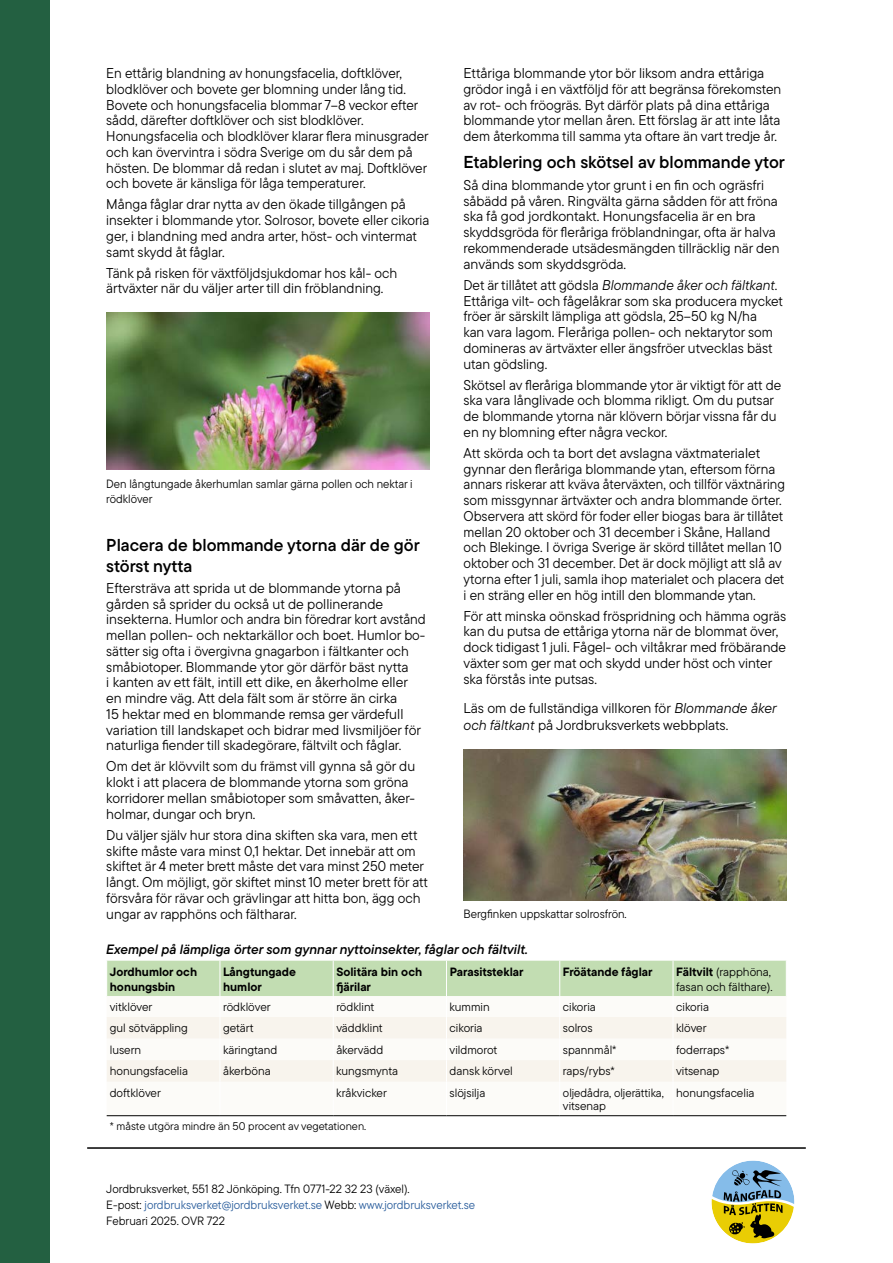
<style>
.page{position:relative;width:893px;height:1263px;background:#fff}
.page>*{position:absolute;margin:0;border:0;box-sizing:border-box;transform-origin:0 0}
.t1{font:17.25px/21px "TT Commons Pro Db";color:#000}
.t2{font:14.25px/15.8px "TT Commons Pro";color:#000}
.t3{font:13.5px "TT Commons Pro Db It";color:#000}
.t4{font:12px/15px "TT Commons Pro";color:#000}
.t5{font:700 12px/15px "TT Commons Pro";color:#000}
.t6{font:11.25px "TT Commons Pro";color:#000}
.s1{font-style:italic}
.s2{font-weight:700}
.s3{color:#275b9b}
</style>
<div class="page">
<hr style="left:87px;top:1147px;width:719px;height:2px;background:#000">
<img style="left:106px;top:313px;width:323px;height:157px">
<div style="left:0;top:0;width:49px;height:1263px;background:#236041"></div>
<svg style="left:107px;top:961px;width:679px;height:121px"></svg>
<hr style="left:107px;top:1115px;width:113px;height:1px;background:#000">
<hr style="left:220px;top:1115px;width:113px;height:1px;background:#000">
<hr style="left:333px;top:1115px;width:113px;height:1px;background:#000">
<hr style="left:446px;top:1115px;width:114px;height:1px;background:#000">
<hr style="left:560px;top:1115px;width:113px;height:1px;background:#000">
<hr style="left:673px;top:1115px;width:113px;height:1px;background:#000">
<hr style="left:220px;top:961px;width:1px;height:35px;background:#fff">
<hr style="left:333px;top:961px;width:1px;height:35px;background:#fff">
<hr style="left:446px;top:961px;width:1px;height:35px;background:#fff">
<hr style="left:559px;top:961px;width:1px;height:35px;background:#fff">
<hr style="left:673px;top:961px;width:1px;height:35px;background:#fff">
<img style="left:463px;top:749px;width:324px;height:151px">
<svg style="left:711px;top:1160px;width:83px;height:83px"></svg>
<p class="t2" style="left:106px;top:65px;width:324px">En ettårig blandning av honungsfacelia, doftklöver, blodklöver och bovete ger blomning under lång tid.<br>Bovete och honungsfacelia blommar 7–8 veckor efter sådd, därefter doftklöver och sist blodklöver.<br>Honungsfacelia och blodklöver klarar flera minusgrader och kan övervintra i södra Sverige om du sår dem på hösten. De blommar då redan i slutet av maj. Doftklöver och bovete är känsliga för låga temperaturer.</p>
<p class="t2" style="left:106px;top:196px;width:325px">Många fåglar drar nytta av den ökade tillgången på insekter i blommande ytor. Solrosor, bovete eller cikoria ger, i blandning med andra arter, höst- och vintermat samt skydd åt fåglar.</p>
<p class="t2" style="left:106px;top:265px;width:292px">Tänk på risken för växtföljdsjukdomar hos kål- och ärtväxter när du väljer arter till din fröblandning.</p>
<p class="t4" style="left:106px;top:476px;width:308px">Den långtungade åkerhumlan samlar gärna pollen och nektar i rödklöver</p>
<p class="t1" style="left:106px;top:534px;width:315px">Placera de blommande ytorna där de gör störst nytta</p>
<p class="t2" style="left:106px;top:580px;width:321px">Eftersträva att sprida ut de blommande ytorna på gården så sprider du också ut de pollinerande insekterna. Humlor och andra bin föredrar kort avstånd mellan pollen- och nektarkällor och boet. Humlor bo&shy;sätter sig ofta i övergivna gnagarbon i fältkanter och småbiotoper. Blommande ytor gör därför bäst nytta<br>i kanten av ett fält, intill ett dike, en åkerholme eller en mindre väg. Att dela fält som är större än cirka<br>15 hektar med en blommande remsa ger värdefull variation till landskapet och bidrar med livsmiljöer för naturliga fiender till skadegörare, fältvilt och fåglar.</p>
<p class="t2" style="left:106px;top:758px;width:310px">Om det är klövvilt som du främst vill gynna så gör du klokt i att placera de blommande ytorna som gröna korridorer mellan småbiotoper som småvatten, åker&shy;holmar, dungar och bryn.</p>
<p class="t2" style="left:106px;top:827px;width:323px">Du väljer själv hur stora dina skiften ska vara, men ett skifte måste vara minst 0,1 hektar. Det innebär att om skiftet är 4 meter brett måste det vara minst 250 meter långt. Om möjligt, gör skiftet minst 10 meter brett för att försvåra för rävar och grävlingar att hitta bon, ägg och ungar av rapphöns och fältharar.</p>
<p class="t2" style="left:463px;top:65px;width:319px">Ettåriga blommande ytor bör liksom andra ettåriga grödor ingå i en växtföljd för att begränsa förekomsten av rot- och fröogräs. Byt därför plats på dina ettåriga blommande ytor mellan åren. Ett förslag är att inte låta dem återkomma till samma yta oftare än vart tredje år.</p>
<p class="t1" style="left:463px;top:151px;width:323px">Etablering och skötsel av blommande ytor</p>
<p class="t2" style="left:463px;top:177px;width:317px">Så dina blommande ytor grunt i en fin och ogräsfri såbädd på våren. Ringvälta gärna sådden för att fröna ska få god jordkontakt. Honungsfacelia är en bra skyddsgröda för fleråriga fröblandningar, ofta är halva rekommenderade utsädesmängden tillräcklig när den används som skyddsgröda.</p>
<p class="t2" style="left:463px;top:277px;width:321px">Det är tillåtet att gödsla <span class="s1">Blommande åker och fältkant</span>.<br>Ettåriga vilt- och fågelåkrar som ska producera mycket fröer är särskilt lämpliga att gödsla, 25–50 kg N/ha<br>kan vara lagom. Fleråriga pollen- och nektarytor som domineras av ärtväxter eller ängsfröer utvecklas bäst utan gödsling.</p>
<p class="t2" style="left:463px;top:377px;width:319px">Skötsel av fleråriga blommande ytor är viktigt för att de ska vara långlivade och blomma rikligt. Om du putsar de blommande ytorna när klövern börjar vissna får du en ny blomning efter några veckor.</p>
<p class="t2" style="left:463px;top:445px;width:323px">Att skörda och ta bort det avslagna växtmaterialet gynnar den fleråriga blommande ytan, eftersom förna annars riskerar att kväva återväxten, och tillför växtnäring som missgynnar ärtväxter och andra blommande örter.<br>Observera att skörd för foder eller biogas bara är tillåtet mellan 20 oktober och 31 december i Skåne, Halland och Blekinge. I övriga Sverige är skörd tillåtet mellan 10 oktober och 31 december. Det är dock möjligt att slå av ytorna efter 1 juli, samla ihop materialet och placera det i en sträng eller en hög intill den blommande ytan.</p>
<p class="t2" style="left:463px;top:608px;width:324px">För att minska oönskad fröspridning och hämma ogräs kan du putsa de ettåriga ytorna när de blommat över, dock tidigast 1 juli. Fågel- och viltåkrar med fröbärande växter som ger mat och skydd under höst och vinter ska förstås inte putsas.</p>
<p class="t2" style="left:463px;top:700px;width:315px;line-height:16.5px">Läs om de fullständiga villkoren för <span class="s1">Blommande åker och fältkant</span> på Jordbruksverkets webbplats.</p>
<p class="t4" style="left:463px;top:907px;width:165px">Bergfinken uppskattar solrosfrön.</p>
<p class="t3" style="left:106px;top:939px;width:423px">Exempel på lämpliga örter som gynnar nyttoinsekter, fåglar och fältvilt.</p>
<p class="t5" style="left:110px;top:964px;width:89px">Jordhumlor och honungsbin</p>
<p class="t5" style="left:223px;top:964px;width:74px">Långtungade humlor</p>
<p class="t5" style="left:336px;top:964px;width:87px">Solitära bin och fjärilar</p>
<p class="t5" style="left:450px;top:964px;width:75px">Parasitsteklar</p>
<p class="t5" style="left:563px;top:964px;width:91px">Fröätande fåglar</p>
<p class="t4" style="left:676px;top:964px;width:98px"><span class="s2">Fältvilt</span> (rapphöna, fasan och fälthare).</p>
<p class="t4" style="left:110px;top:999px;width:44px">vitklöver</p>
<p class="t4" style="left:223px;top:999px;width:49px">rödklöver</p>
<p class="t4" style="left:336px;top:999px;width:40px">rödklint</p>
<p class="t4" style="left:450px;top:999px;width:42px">kummin</p>
<p class="t4" style="left:563px;top:999px;width:34px">cikoria</p>
<p class="t4" style="left:676px;top:999px;width:34px">cikoria</p>
<p class="t4" style="left:110px;top:1020px;width:80px">gul sötväppling</p>
<p class="t4" style="left:223px;top:1020px;width:32px">getärt</p>
<p class="t4" style="left:336px;top:1020px;width:48px">väddklint</p>
<p class="t4" style="left:450px;top:1020px;width:34px">cikoria</p>
<p class="t4" style="left:563px;top:1020px;width:31px">solros</p>
<p class="t4" style="left:676px;top:1020px;width:32px">klöver</p>
<p class="t4" style="left:110px;top:1042px;width:33px">lusern</p>
<p class="t4" style="left:223px;top:1042px;width:56px">käringtand</p>
<p class="t4" style="left:336px;top:1042px;width:49px">åkervädd</p>
<p class="t4" style="left:450px;top:1042px;width:49px">vildmorot</p>
<p class="t4" style="left:563px;top:1042px;width:55px">spannmål*</p>
<p class="t4" style="left:676px;top:1042px;width:55px">foderraps*</p>
<p class="t4" style="left:110px;top:1063px;width:80px">honungsfacelia</p>
<p class="t4" style="left:223px;top:1063px;width:49px">åkerböna</p>
<p class="t4" style="left:336px;top:1063px;width:63px">kungsmynta</p>
<p class="t4" style="left:450px;top:1063px;width:65px">dansk körvel</p>
<p class="t4" style="left:563px;top:1063px;width:54px">raps/rybs*</p>
<p class="t4" style="left:676px;top:1063px;width:45px">vitsenap</p>
<p class="t4" style="left:110px;top:1085px;width:53px">doftklöver</p>
<p class="t4" style="left:336px;top:1085px;width:52px">kråkvicker</p>
<p class="t4" style="left:450px;top:1085px;width:37px">slöjsilja</p>
<p class="t4" style="left:563px;top:1086px;width:102px;line-height:13.5px">oljedådra, oljerättika, vitsenap</p>
<p class="t4" style="left:676px;top:1085px;width:80px">honungsfacelia</p>
<p class="t6" style="left:110px;top:1118px;width:258px">* måste utgöra mindre än 50 procent av vegetationen.</p>
<p class="t4" style="left:106px;top:1181px;width:370px;line-height:15.8px">Jordbruksverket, 551 82 Jönköping. Tfn 0771-22 32 23 (växel).<br>E-post: <span class="s3">jordbruksverket@jordbruksverket.se</span> Webb: <span class="s3">www.jordbruksverket.se<br></span>Februari 2025. OVR 722</p>
</div>
